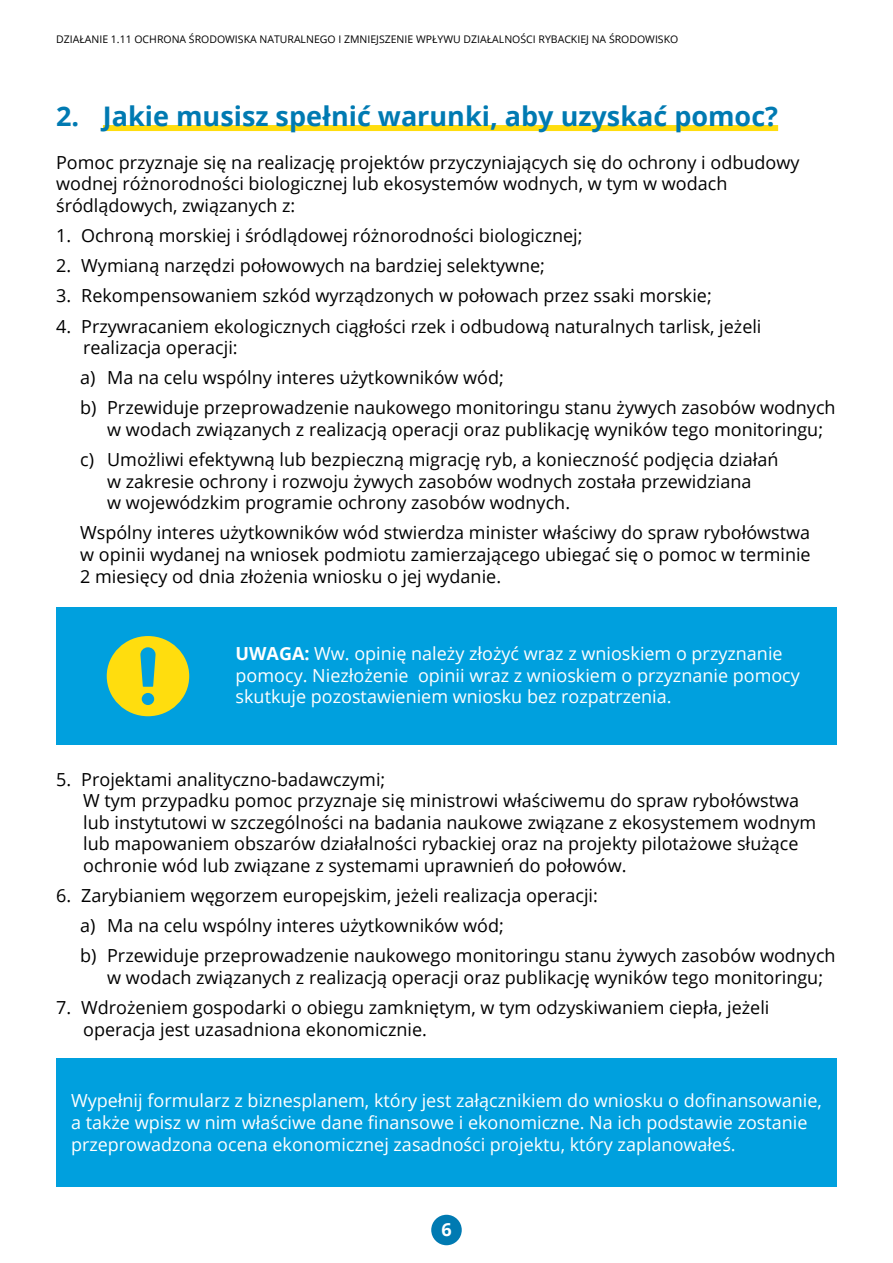
<style>
.page{position:relative;width:893px;height:1263px;background:#fff}
.page>*{position:absolute;margin:0;border:0;box-sizing:border-box;transform-origin:0 0}
.t1{font:700 27px "Open Sans";color:#007ab2}
.A__lista_a_b_c_-_III_poziom{font:18px/21.6px "Open Sans";color:#000}
.A__lista_1_2_3{font:18px/21.6px "Open Sans";color:#fff}
.A__lista_a_b_c_-_III_poziom-2{font:18px/21.6px "Open Sans";color:#fff}
.t2{font:700 18px "Open Sans";color:#fff}
.t3{font:10.5px "Open Sans";color:#000}
.s1{font-weight:700}
</style>
<div class="page">
<div style="left:431px;top:1215px;width:31px;height:30px;background:#007ab2;border-radius:50%"></div>
<div style="left:56px;top:607px;width:781px;height:138px;background:#00a0de"></div>
<svg style="left:107px;top:636px;width:82px;height:80px"></svg>
<div style="left:103px;top:125px;width:675px;height:6px;background:#ffdd0e"></div>
<div style="left:56px;top:1058px;width:781px;height:128px;background:#00a0de"></div>
<p class="t3" style="left:56px;top:32px;width:169px">Działanie 1.11 Ochrona środowi</p>
<p class="t3" style="left:238px;top:32px;width:84px">ska naturalnego</p>
<p class="t3" style="left:338px;top:32px;width:207px">i zm niejszenie wpływu działalności rybackiej</p>
<p class="t3" style="left:592px;top:32px;width:53px">na środowi</p>
<p class="t3" style="left:658px;top:32px;width:14px">sko</p>
<p class="t1" style="left:56px;top:97px;width:723px">2. Jakie musisz spełnić warunki, aby uzyskać pomoc?</p>
<p class="A__lista_a_b_c_-_III_poziom" style="left:56px;top:151px;width:745px">Pomoc przyznaje się na realizację projektów przyczyniających się do ochrony i odbudowy wodnej różnorodności biologicznej lub ekosystemów wodnych, w tym w wodach śródlądowych, związanych z:</p>
<p class="A__lista_a_b_c_-_III_poziom" style="left:56px;top:224px;width:528px">1. Ochroną morskiej i śródlądowej różnorodności biologicznej;</p>
<p class="A__lista_a_b_c_-_III_poziom" style="left:56px;top:254px;width:490px">2. Wymianą narzędzi połowowych na bardziej selektywne;</p>
<p class="A__lista_a_b_c_-_III_poziom" style="left:56px;top:285px;width:657px">3. Rekompensowaniem szkód wyrządzonych w połowach przez ssaki morskie;</p>
<p class="A__lista_a_b_c_-_III_poziom" style="left:83px;top:315px;width:680px;text-indent:-27px">4. Przywracaniem ekologicznych ciągłości rzek i odbudową naturalnych tarlisk, jeżeli realizacja operacji:</p>
<p class="A__lista_a_b_c_-_III_poziom" style="left:80px;top:366px;width:425px">a) Ma na celu wspólny interes użytkowników wód;</p>
<p class="A__lista_a_b_c_-_III_poziom" style="left:107px;top:396px;width:730px;text-indent:-27px">b) Przewiduje przeprowadzenie naukowego monitoringu stanu żywych zasobów wodnych w wodach związanych z realizacją operacji oraz publikację wyników tego monitoringu;</p>
<p class="A__lista_a_b_c_-_III_poziom" style="left:107px;top:448px;width:673px;text-indent:-27px">c) U możliwi efektywną lub bezpieczną migrację ryb, a konieczność podjęcia działań w zakresie ochrony i rozwoju żywych zasobów wodnych została przewidziana<br>w wojewódzkim programie ochrony zasobów wodnych.</p>
<p class="A__lista_a_b_c_-_III_poziom" style="left:80px;top:521px;width:732px;text-align:justify">Wspólny interes użytkowników wód stwierdza minister właściwy do spraw rybołówstwa w opinii wydanej na wniosek podmiotu zamierzającego ubiegać się o pomoc w terminie 2 miesięcy od dnia złożenia wniosku o jej wydanie.</p>
<p class="A__lista_a_b_c_-_III_poziom-2" style="left:236px;top:642px;width:566px"><span class="s1">UWAGA:</span> Ww. opinię należy złożyć wraz z wnioskiem o przyznanie pomocy. N iezłożenie opinii wraz z wnioskiem o przyznanie pomocy skutkuje pozostawieniem wniosku bez rozpatrzenia.</p>
<p class="A__lista_a_b_c_-_III_poziom" style="left:83px;top:768px;width:735px;text-indent:-27px">5. Projektami analityczno-badawczymi;<br>W tym przypadku pomoc przyznaje się ministrowi właściwemu do spraw rybołówstwa lub instytutowi w szczególności na badania naukowe związane z ekosystemem wodnym lub mapowaniem obszarów działalności rybackiej oraz na projekty pilotażowe służące ochronie wód lub związane z systemami uprawnień do połowów.</p>
<p class="A__lista_a_b_c_-_III_poziom" style="left:56px;top:884px;width:543px">6. Zarybianiem węgorzem europejskim, jeżeli realizacja operacji:</p>
<p class="A__lista_a_b_c_-_III_poziom" style="left:80px;top:914px;width:425px">a) Ma na celu wspólny interes użytkowników wód;</p>
<p class="A__lista_a_b_c_-_III_poziom" style="left:107px;top:944px;width:730px;text-indent:-27px">b) Przewiduje przeprowadzenie naukowego monitoringu stanu żywych zasobów wodnych w wodach związanych z realizacją operacji oraz publikację wyników tego monitoringu;</p>
<p class="A__lista_a_b_c_-_III_poziom" style="left:83px;top:996px;width:688px;text-indent:-27px">7. Wdrożeniem gospodarki o obiegu zamkniętym, w tym odzyskiwaniem ciepła, jeżeli operacja jest uzasadniona ekonomicznie.</p>
<p class="A__lista_1_2_3" style="left:71px;top:1090px;width:752px">Wypełnij formularz z biznesplanem, który jest załącznikiem do wniosku o dofinansowanie, a także wpisz w nim właściwe dane finansowe i ekonomiczne. Na ich podstawie zostanie przeprowadzona ocena ekonomicznej zasadności projektu, który zaplanowałeś.</p>
<p class="t2" style="left:441px;top:1216px;width:12px">6</p>
</div>
